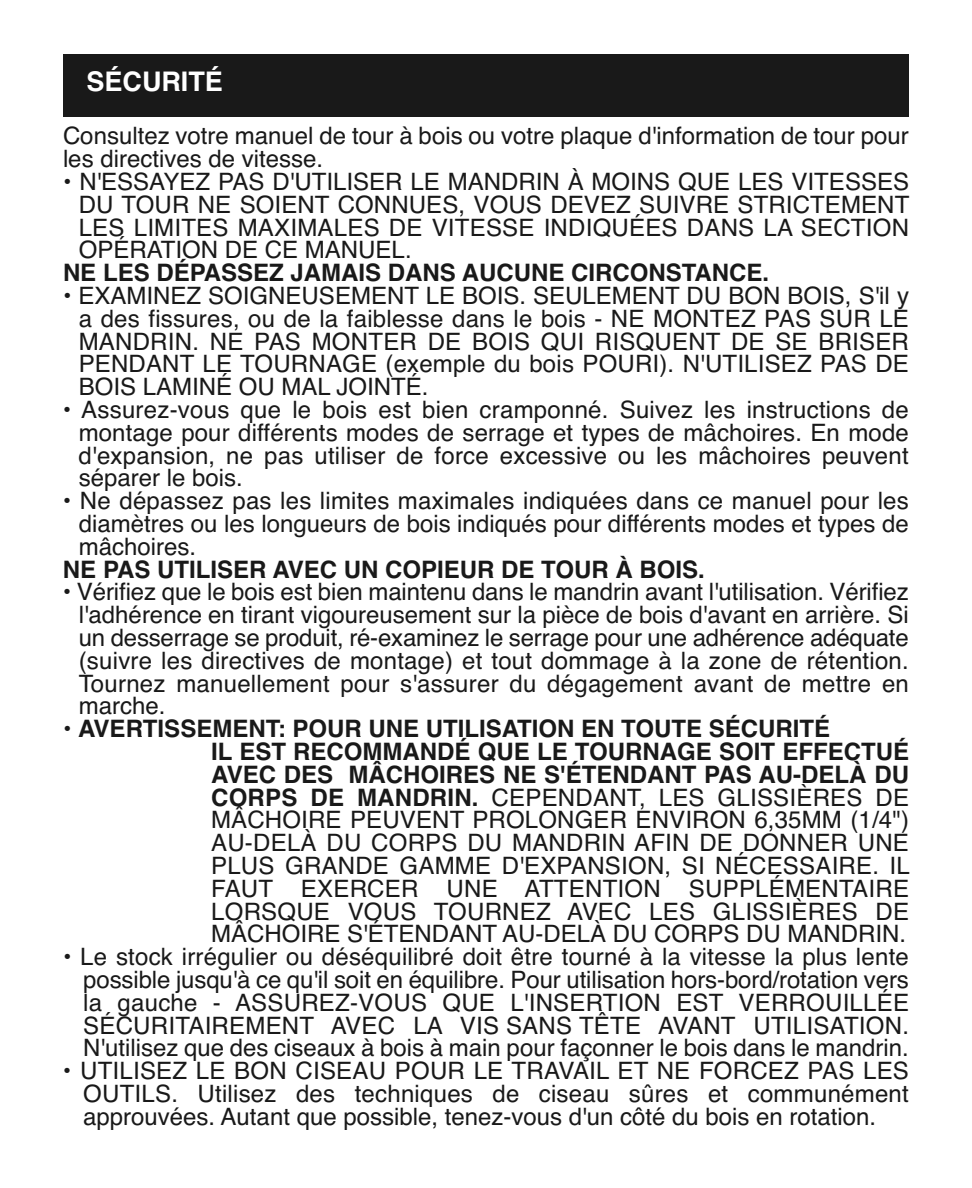
<style>
.page{position:relative;width:972px;height:1188px;background:#fff}
.page>*{position:absolute;margin:0;border:0;box-sizing:border-box;transform-origin:0 0}
.t1{font:700 27px "Helvetica";color:#fff}
.t2{font:24px/22.8px "Helvetica";color:#191919;text-align:justify}
.t3{font:700 24px "Helvetica";color:#191919}
.s1{font-weight:400}
.s2{font-weight:700}
</style>
<div class="page">
<div style="left:63px;top:54px;width:846px;height:63px;background:#191919"></div>
<p class="t1" style="left:86px;top:71px;width:138px">SÉCURITÉ</p>
<p class="t2" style="left:63px;top:127px;width:847px">Consultez votre manuel de tour à bois ou votre plaque d'information de tour pour les directives de vitesse.</p>
<p class="t2" style="left:79px;top:172px;width:832px;text-indent:-16px">• N'ESSAYEZ PAS D'UTILISER LE MANDRIN À MOINS QUE LES VITESSES DU TOUR NE SOIENT CONNUES, VOUS DEVEZ SUIVRE STRICTEMENT LES LIMITES MAXIMALES DE VITESSE INDIQUÉES DANS LA SECTION OPÉRATION DE CE MANUEL.</p>
<p class="t3" style="left:63px;top:264px;width:708px">NE LES DÉPASSEZ JAMAIS DANS AUCUNE CIRCONSTANCE.</p>
<p class="t2" style="left:79px;top:286px;width:832px;text-indent:-16px">• EXAMINEZ SOIGNEUSEMENT LE BOIS. SEULEMENT DU BON BOIS, S'il y a des fissures, ou de la faiblesse dans le bois - NE MONTEZ PAS SUR LE MANDRIN. NE PAS MONTER DE BOIS QUI RISQUENT DE SE BRISER PENDANT LE TOURNAGE (exemple du bois POURI). N'UTILISEZ PAS DE BOIS LAMINÉ OU MAL JOINTÉ.</p>
<p class="t2" style="left:79px;top:400px;width:832px;text-indent:-16px">• Assurez-vous que le bois est bien cramponné. Suivez les instructions de montage pour différents modes de serrage et types de mâchoires. En mode d'expansion, ne pas utiliser de force excessive ou les mâchoires peuvent séparer le bois.</p>
<p class="t2" style="left:79px;top:492px;width:832px;text-indent:-16px">• Ne dépassez pas les limites maximales indiquées dans ce manuel pour les diamètres ou les longueurs de bois indiqués pour différents modes et types de mâchoires.</p>
<p class="t3" style="left:63px;top:560px;width:643px">NE PAS UTILISER AVEC UN COPIEUR DE TOUR À BOIS.</p>
<p class="t2" style="left:79px;top:583px;width:832px;text-indent:-16px">• Vérifiez que le bois est bien maintenu dans le mandrin avant l'utilisation. Vérifiez l'adhérence en tirant vigoureusement sur la pièce de bois d'avant en arrière. Si un desserrage se produit, ré-examinez le serrage pour une adhérence adéquate (suivre les directives de montage) et tout dommage à la zone de rétention.<br>Tournez manuellement pour s'assurer du dégagement avant de mettre en marche.</p>
<p class="t3" style="left:63px;top:720px;width:769px"><span class="s1">•</span> AVERTISSEMENT: POUR UNE UTILISATION EN TOUTE SÉCURITÉ</p>
<p class="t2" style="left:211px;top:742px;width:700px"><span class="s2">IL EST RECOMMANDÉ QUE LE TOURNAGE SOIT EFFECTUÉ AVEC DES MÂCHOIRES NE S'ÉTENDANT PAS AU-DELÀ DU CORPS DE MANDRIN.</span> CEPENDANT, LES GLISSIÈRES DE MÂCHOIRE PEUVENT PROLONGER ENVIRON 6,35MM (1/4")<br>AU-DELÀ DU CORPS DU MANDRIN AFIN DE DONNER UNE PLUS GRANDE GAMME D'EXPANSION, SI NÉCESSAIRE. IL FAUT EXERCER UNE ATTENTION SUPPLÉMENTAIRE LORSQUE VOUS TOURNEZ AVEC LES GLISSIÈRES DE MÂCHOIRE S'ÉTENDANT AU-DELÀ DU CORPS DU MANDRIN.</p>
<p class="t2" style="left:83px;top:948px;width:827px;text-indent:-20px">• Le stock irrégulier ou déséquilibré doit être tourné à la vitesse la plus lente possible jusqu'à ce qu'il soit en équilibre. Pour utilisation hors-bord/rotation vers la gauche - ASSUREZ-VOUS QUE L'INSERTION EST VERROUILLÉE SÉCURITAIREMENT AVEC LA VIS SANS TÊTE AVANT UTILISATION.<br>N'utilisez que des ciseaux à bois à main pour façonner le bois dans le mandrin.</p>
<p class="t2" style="left:83px;top:1062px;width:827px;text-indent:-20px">• UTILISEZ LE BON CISEAU POUR LE TRAVAIL ET NE FORCEZ PAS LES OUTILS. Utilisez des techniques de ciseau sûres et communément approuvées. Autant que possible, tenez-vous d'un côté du bois en rotation.</p>
</div>
